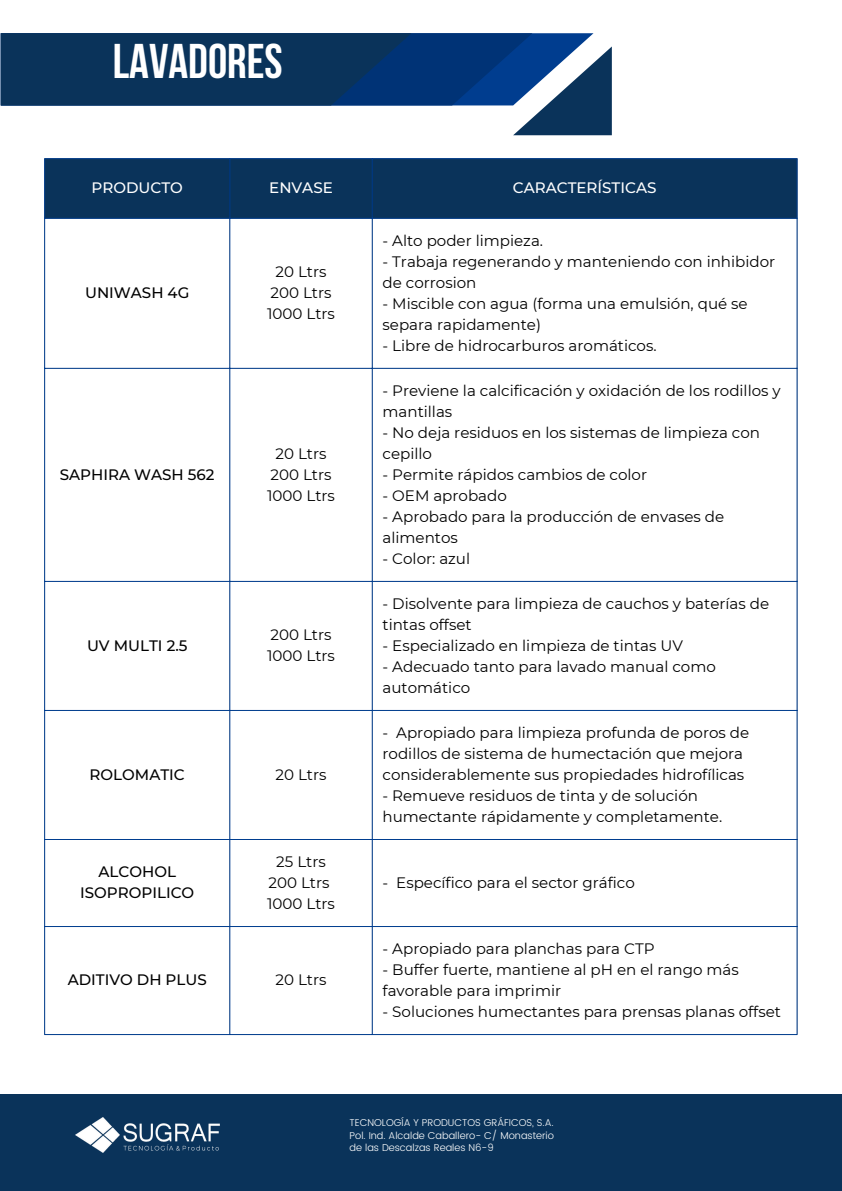
<style>
.page{position:relative;width:842px;height:1191px;background:#fff}
.page>*{position:absolute;margin:0;border:0;box-sizing:border-box;transform-origin:0 0}
.t1{font:700 48.5px "Bebas Neue";color:#fff}
.t2{font:15.1px/21px "Montserrat";color:#000}
.t3{font:500 15.1px/21px "Montserrat";color:#000;text-align:center}
.t4{font:500 15.1px "Montserrat";color:#fff}
.t5{font:300 9.9px/12.9px "Poppins";color:#fff;text-align:justify}
</style>
<div class="page">
<svg style="left:1px;top:33px;width:611px;height:102px"></svg>
<div style="left:45px;top:159px;width:752px;height:59px;background:#0a335a"></div>
<hr style="left:44px;top:159px;width:1px;height:875px;background:#003d8f">
<hr style="left:230px;top:159px;width:1px;height:875px;background:#003d8f">
<hr style="left:372px;top:159px;width:1px;height:875px;background:#003d8f">
<hr style="left:797px;top:159px;width:1px;height:875px;background:#003d8f">
<hr style="left:44px;top:158px;width:753px;height:1px;background:#003d8f">
<hr style="left:44px;top:218px;width:753px;height:1px;background:#003d8f">
<hr style="left:44px;top:368px;width:753px;height:1px;background:#003d8f">
<hr style="left:44px;top:581px;width:753px;height:1px;background:#003d8f">
<hr style="left:44px;top:710px;width:753px;height:1px;background:#003d8f">
<hr style="left:44px;top:839px;width:753px;height:1px;background:#003d8f">
<hr style="left:44px;top:926px;width:753px;height:1px;background:#003d8f">
<hr style="left:44px;top:1034px;width:753px;height:1px;background:#003d8f">
<div style="left:0;top:1094px;width:842px;height:96px;background:#0a335a"></div>
<img style="left:76px;top:1117px;width:143px;height:35px">
<p class="t1" style="left:113px;top:42px;width:171px">LAVADORES</p>
<p class="t4" style="left:92px;top:178px;width:93px">PRODUCTO</p>
<p class="t4" style="left:269px;top:178px;width:65px">ENVASE</p>
<p class="t4" style="left:513px;top:178px;width:145px">CARACTERÍSTICAS</p>
<p class="t3" style="left:85px;top:282px;width:106px">UNIWASH 4G</p>
<p class="t3" style="left:60px;top:463px;width:156px">SAPHIRA WASH 562</p>
<p class="t3" style="left:87px;top:634px;width:102px">UV MULTI 2.5</p>
<p class="t2" style="left:276px;top:261px;width:52px">20 Ltrs</p>
<p class="t2" style="left:271px;top:282px;width:62px">200 Ltrs</p>
<p class="t2" style="left:267px;top:303px;width:69px">1000 Ltrs</p>
<p class="t2" style="left:276px;top:442px;width:52px">20 Ltrs</p>
<p class="t2" style="left:271px;top:463px;width:62px">200 Ltrs</p>
<p class="t2" style="left:267px;top:484px;width:69px">1000 Ltrs</p>
<p class="t2" style="left:271px;top:624px;width:62px">200 Ltrs</p>
<p class="t2" style="left:267px;top:645px;width:69px">1000 Ltrs</p>
<p class="t3" style="left:90px;top:763px;width:97px">ROLOMATIC</p>
<p class="t2" style="left:276px;top:763px;width:52px">20 Ltrs</p>
<p class="t3" style="left:80px;top:861px;width:116px">ALCOHOL<br>ISOPROPILICO</p>
<p class="t2" style="left:276px;top:850px;width:51px">25 Ltrs</p>
<p class="t2" style="left:269px;top:871px;width:62px">200 Ltrs</p>
<p class="t2" style="left:267px;top:892px;width:69px">1000 Ltrs</p>
<p class="t3" style="left:68px;top:969px;width:141px">ADITIVO DH PLUS</p>
<p class="t2" style="left:276px;top:969px;width:52px">20 Ltrs</p>
<p class="t2" style="left:383px;top:229px;width:162px">- Alto poder limpieza.</p>
<p class="t2" style="left:383px;top:250px;width:394px">- Trabaja regenerando y manteniendo con inhibidor de corrosion</p>
<p class="t2" style="left:383px;top:292px;width:367px">- Miscible con agua (forma una emulsión, qué se separa rapidamente)</p>
<p class="t2" style="left:383px;top:334px;width:276px">- Libre de hidrocarburos aromáticos.</p>
<p class="t2" style="left:383px;top:379px;width:400px">- Previene la calcificación y oxidación de los rodillos y mantillas</p>
<p class="t2" style="left:383px;top:421px;width:379px">- No deja residuos en los sistemas de limpieza con cepillo</p>
<p class="t2" style="left:383px;top:463px;width:266px">- Permite rápidos cambios de color</p>
<p class="t2" style="left:383px;top:484px;width:126px">- OEM aprobado</p>
<p class="t2" style="left:383px;top:505px;width:343px">- Aprobado para la producción de envases de alimentos</p>
<p class="t2" style="left:383px;top:547px;width:89px">- Color: azul</p>
<p class="t2" style="left:383px;top:592px;width:388px">- Disolvente para limpieza de cauchos y baterías de tintas offset</p>
<p class="t2" style="left:383px;top:634px;width:302px">- Especializado en limpieza de tintas UV</p>
<p class="t2" style="left:383px;top:655px;width:335px">- Adecuado tanto para lavado manual como automático</p>
<p class="t2" style="left:383px;top:721px;width:368px">- Apropiado para limpieza profunda de poros de rodillos de sistema de humectación que mejora considerablemente sus propiedades hidrofílicas</p>
<p class="t2" style="left:383px;top:784px;width:341px">- Remueve residuos de tinta y de solución humectante rápidamente y completamente.</p>
<p class="t2" style="left:383px;top:871px;width:254px">- Específico para el sector gráfico</p>
<p class="t2" style="left:383px;top:937px;width:273px">- Apropiado para planchas para CTP</p>
<p class="t2" style="left:383px;top:958px;width:358px">- Buffer fuerte, mantiene al pH en el rango más favorable para imprimir</p>
<p class="t2" style="left:383px;top:1000px;width:400px">- Soluciones humectantes para prensas planas offset</p>
<p class="t5" style="left:350px;top:1115px;width:206px">TECNOLOGÍA Y PRODUCTOS GRÁFICOS, S.A.<br>Pol. Ind. Alcalde Caballero- C/ Monasterio de las Descalzas Reales N6-9</p>
</div>
